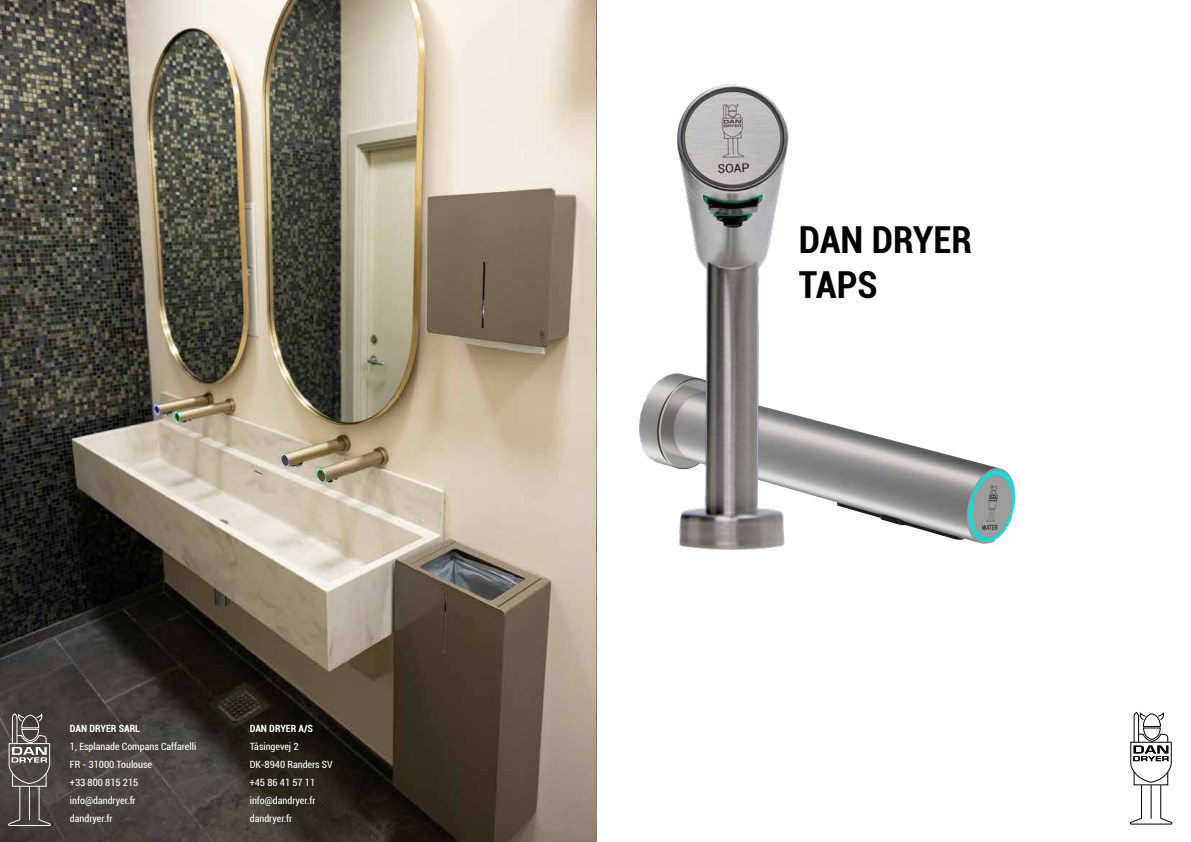
<style>
.page{position:relative;width:1191px;height:842px;background:#fff}
.page>*{position:absolute;margin:0;border:0;box-sizing:border-box;transform-origin:0 0}
.t1{font:700 condensed 37.2px/44.6px "Roboto";color:#000}
.t2{font:condensed 10px/18px "Roboto";color:#fff}
.t3{font:700 condensed 10px "Roboto";color:#fff}
</style>
<div class="page">
<img style="left:875px;top:435px;width:141px;height:111px">
<img style="left:596px;top:47px;width:279px;height:520px">
<img style="left:0;top:0;width:595px;height:842px">
<svg style="left:8px;top:713px;width:43px;height:113px;background:#666260"></svg>
<svg style="left:1129px;top:712px;width:43px;height:113px"></svg>
<p class="t3" style="left:70px;top:721px;width:72px">DAN DRYER SARL</p>
<p class="t2" style="left:70px;top:737px;width:128px">1, Esplanade Compans Caffarelli<br>FR - 31000 Toulouse<br>+33 800 815 215 info@dandryer.fr<br>dandryer.fr</p>
<p class="t3" style="left:250px;top:721px;width:65px">DAN DRYER A/S</p>
<p class="t2" style="left:250px;top:737px;width:84px">Tåsingevej 2<br>DK-8940 Randers SV +45 86 41 57 11 info@dandryer.fr dandryer.fr</p>
<h1 class="t1" style="left:799px;top:216px;width:174px">DAN DRYER<br>TAPS</h1>
</div>
